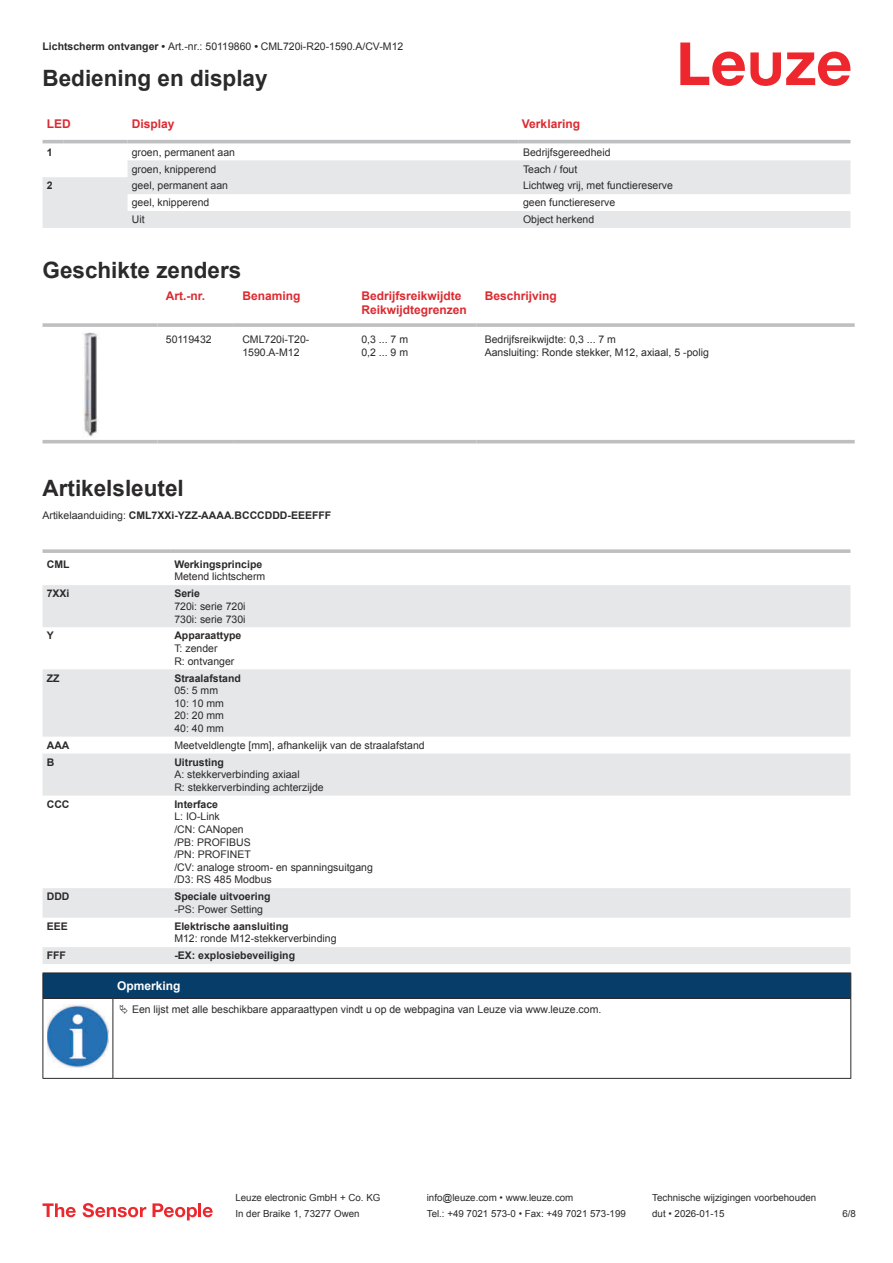
<style>
.page{position:relative;width:893px;height:1263px;background:#fff}
.page>*{position:absolute;margin:0;border:0;box-sizing:border-box;transform-origin:0 0}
.t1{font:700 22.5px "Arial";color:#2b292a}
.t2{font:700 12px/14.4px "Arial";color:#db2a30}
.t3{font:700 12px "Arial";color:#fff}
.t4{font:10.5px/12.6px "Arial";color:#2b292a}
.t5{font:700 10.5px "Arial";color:#2b292a}
.t6{font:9.75px "Arial";color:#2b292a}
.s1{font-weight:700}
.s2{font-weight:400}
</style>
<div class="page">
<svg style="left:680px;top:43px;width:170px;height:43px"></svg>
<svg style="left:43px;top:143px;width:807px;height:1px"></svg>
<svg style="left:43px;top:160px;width:807px;height:68px;fill:#e6e7e9"></svg>
<hr style="left:43px;top:140px;width:21px;height:3px;background:#bdbfc1">
<hr style="left:64px;top:140px;width:64px;height:3px;background:#bdbfc1">
<hr style="left:128px;top:140px;width:391px;height:3px;background:#bdbfc1">
<hr style="left:519px;top:140px;width:331px;height:3px;background:#bdbfc1">
<svg style="left:43px;top:332px;width:812px;height:112px"></svg>
<svg style="left:43px;top:323px;width:114px;height:4px"></svg>
<hr style="left:157px;top:323px;width:77px;height:4px;background:#c5c7c9">
<svg style="left:234px;top:323px;width:119px;height:4px"></svg>
<svg style="left:353px;top:323px;width:123px;height:4px"></svg>
<hr style="left:476px;top:323px;width:379px;height:4px;background:#c5c7c9">
<hr style="left:43px;top:440px;width:114px;height:3px;background:#bdbfc1">
<hr style="left:157px;top:440px;width:77px;height:3px;background:#bdbfc1">
<hr style="left:234px;top:440px;width:119px;height:3px;background:#bdbfc1">
<hr style="left:353px;top:440px;width:123px;height:3px;background:#bdbfc1">
<hr style="left:476px;top:440px;width:379px;height:3px;background:#bdbfc1">
<img style="left:83px;top:332px;width:17px;height:105px">
<svg style="left:43px;top:585px;width:807px;height:379px;fill:#e6e7e9"></svg>
<svg style="left:43px;top:549px;width:127px;height:4px"></svg>
<svg style="left:170px;top:549px;width:680px;height:4px;background:#c3c5c7"></svg>
<svg style="left:43px;top:1203px;width:33px;height:14px"></svg>
<svg style="left:83px;top:1203px;width:63px;height:14px"></svg>
<svg style="left:153px;top:1203px;width:44px;height:17px"></svg>
<hr style="left:198px;top:1203px;width:3px;height:14px;background:#ed272d">
<svg style="left:203px;top:1207px;width:10px;height:10px"></svg>
<svg style="left:44px;top:999px;width:806px;height:79px"></svg>
<hr style="left:43px;top:972px;width:70px;height:1px;background:#2b292a">
<hr style="left:43px;top:998px;width:70px;height:1px;background:#2b292a">
<hr style="left:113px;top:972px;width:738px;height:1px;background:#2b292a">
<div style="left:43px;top:973px;width:808px;height:25px;background:#063d69"></div>
<hr style="left:113px;top:998px;width:738px;height:1px;background:#2b292a">
<hr style="left:43px;top:999px;width:1px;height:75px;background:#2b292a">
<hr style="left:113px;top:999px;width:1px;height:75px;background:#2b292a">
<hr style="left:850px;top:999px;width:1px;height:75px;background:#2b292a">
<hr style="left:43px;top:1078px;width:70px;height:1px;background:#2b292a">
<hr style="left:113px;top:1078px;width:738px;height:1px;background:#2b292a">
<img style="left:47px;top:1005px;width:61px;height:63px">
<div style="left:115px;top:999px;width:734px;height:21px;background:#fff"></div>
<p class="t4" style="left:43px;top:41px;width:362px"><span class="s1">Lichtscherm ontvanger •</span> Art.-nr.: 50119860 <span class="s1">•</span> CML720i-R20-1590.A/CV-M12</p>
<h1 class="t1" style="left:43px;top:70px;width:227px">Bediening en display</h1>
<p class="t2" style="left:47px;top:117px;width:25px">LED</p>
<p class="t2" style="left:132px;top:117px;width:44px">Display</p>
<p class="t2" style="left:522px;top:117px;width:60px">Verklaring</p>
<p class="t5" style="left:47px;top:148px;width:7px">1</p>
<p class="t4" style="left:132px;top:147px;width:105px">groen, permanent aan</p>
<p class="t4" style="left:523px;top:147px;width:89px">Bedrijfsgereedheid</p>
<p class="t4" style="left:132px;top:163px;width:86px">groen, knipperend</p>
<p class="t4" style="left:523px;top:163px;width:56px">Teach / fout</p>
<p class="t5" style="left:47px;top:182px;width:7px">2</p>
<p class="t4" style="left:132px;top:180px;width:98px">geel, permanent aan</p>
<p class="t4" style="left:523px;top:180px;width:151px">Lichtweg vrij, met functiereserve</p>
<p class="t4" style="left:132px;top:197px;width:79px">geel, knipperend</p>
<p class="t4" style="left:523px;top:197px;width:94px">geen functiereserve</p>
<p class="t4" style="left:132px;top:214px;width:14px">Uit</p>
<p class="t4" style="left:523px;top:214px;width:73px">Object herkend</p>
<h1 class="t1" style="left:43px;top:262px;width:200px">Geschikte zenders</h1>
<p class="t2" style="left:166px;top:290px;width:41px">Art.-nr.</p>
<p class="t2" style="left:242px;top:290px;width:60px">Benaming</p>
<p class="t2" style="left:361px;top:290px;width:107px">Bedrijfsreikwijdte<br>Reikwijdtegrenzen</p>
<p class="t2" style="left:485px;top:290px;width:74px">Beschrijving</p>
<p class="t4" style="left:166px;top:334px;width:47px">50119432</p>
<p class="t4" style="left:242px;top:334px;width:69px">CML720i-T20-<br>1590.A-M12</p>
<p class="t4" style="left:361px;top:334px;width:48px">0,3 ... 7 m<br>0,2 ... 9 m</p>
<p class="t4" style="left:485px;top:334px;width:226px">Bedrijfsreikwijdte: 0,3 ... 7 m<br>Aansluiting: Ronde stekker, M12, axiaal, 5 -polig</p>
<h1 class="t1" style="left:43px;top:480px;width:143px">Artikelsleutel</h1>
<p class="t5" style="left:43px;top:511px;width:290px"><span class="s2">Artikelaanduiding:</span> CML7XXi-YZZ-AAAA.BCCCDDD-EEEFFF</p>
<p class="t5" style="left:47px;top:560px;width:24px">CML</p>
<p class="t5" style="left:174px;top:560px;width:89px">Werkingsprincipe</p>
<p class="t4" style="left:174px;top:571px;width:93px">Metend lichtscherm</p>
<p class="t5" style="left:47px;top:590px;width:24px">7XXi</p>
<p class="t5" style="left:174px;top:590px;width:27px">Serie</p>
<p class="t4" style="left:174px;top:601px;width:73px">720i: serie 720i<br>730i: serie 730i</p>
<p class="t5" style="left:47px;top:632px;width:9px">Y</p>
<p class="t5" style="left:174px;top:632px;width:69px">Apparaattype</p>
<p class="t4" style="left:174px;top:643px;width:62px">T: zender<br>R: ontvanger</p>
<p class="t5" style="left:47px;top:674px;width:14px">ZZ</p>
<p class="t5" style="left:174px;top:674px;width:68px">Straalafstand</p>
<p class="t4" style="left:174px;top:685px;width:51px">05: 5 mm<br>10: 10 mm<br>20: 20 mm<br>40: 40 mm</p>
<p class="t5" style="left:47px;top:741px;width:24px">AAA</p>
<p class="t4" style="left:174px;top:740px;width:252px">Meetveldlengte [mm], afhankelijk van de straalafstand</p>
<p class="t5" style="left:47px;top:758px;width:9px">B</p>
<p class="t5" style="left:174px;top:758px;width:51px">Uitrusting</p>
<p class="t4" style="left:174px;top:769px;width:151px">A: stekkerverbinding axiaal<br>R: stekkerverbinding achterzijde</p>
<p class="t5" style="left:47px;top:800px;width:24px">CCC</p>
<p class="t5" style="left:174px;top:800px;width:45px">Interface</p>
<p class="t4" style="left:174px;top:811px;width:200px">L: IO-Link<br>/CN: CANopen<br>/PB: PROFIBUS<br>/PN: PROFINET<br>/CV: analoge stroom- en spanningsuitgang /D3: RS 485 Modbus</p>
<p class="t5" style="left:47px;top:893px;width:24px">DDD</p>
<p class="t5" style="left:174px;top:893px;width:98px">Speciale uitvoering</p>
<p class="t4" style="left:174px;top:904px;width:90px">-PS: Power Setting</p>
<p class="t5" style="left:47px;top:922px;width:23px">EEE</p>
<p class="t5" style="left:174px;top:922px;width:116px">Elektrische aansluiting</p>
<p class="t4" style="left:174px;top:933px;width:164px">M12: ronde M12-stekkerverbinding</p>
<p class="t5" style="left:47px;top:952px;width:21px">FFF</p>
<p class="t5" style="left:174px;top:952px;width:122px">-EX: explosiebeveiliging</p>
<p class="t3" style="left:117px;top:981px;width:65px">Opmerking</p>
<p class="t4" style="left:132px;top:1004px;width:471px">Een lijst met alle beschikbare apparaattypen vindt u op de webpagina van Leuze via www.leuze.com.</p>
<p class="t6" style="left:235px;top:1194px;width:146px">Leuze electronic GmbH + Co. KG</p>
<p class="t6" style="left:427px;top:1194px;width:148px">info@leuze.com • www.leuze.com</p>
<p class="t6" style="left:652px;top:1194px;width:166px">Technische wijzigingen voorbehouden</p>
<p class="t6" style="left:235px;top:1210px;width:126px">In der Braike 1, 73277 Owen</p>
<p class="t6" style="left:427px;top:1210px;width:201px">Tel.: +49 7021 573-0 • Fax: +49 7021 573-199</p>
<p class="t6" style="left:652px;top:1210px;width:74px">dut • 2026-01-15</p>
<p class="t6" style="left:842px;top:1210px;width:15px">6 /8</p>
</div>
